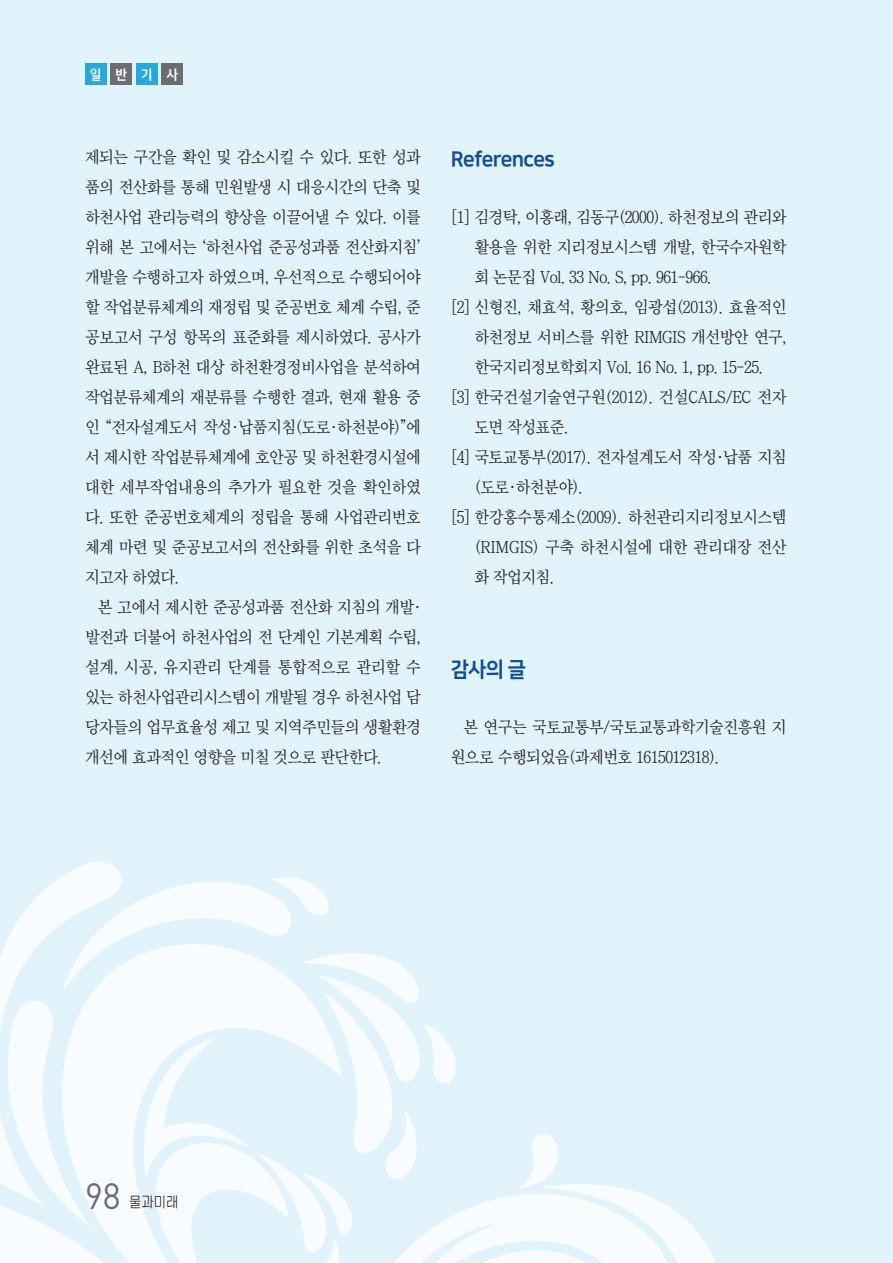
<style>
.page{position:relative;width:893px;height:1263px;background:#e1f4fc}
.page>*{position:absolute;margin:0;border:0;box-sizing:border-box;transform-origin:0 0}
.t1{font:36px "DIN Pro";color:#6c6d70;scale:.95 1}
._1_중타이틀{font:21px "Nanum Square EB";letter-spacing:-.03em;color:#0d4da1;scale:.95 1}
.t2{font:16.5px/30px "Chosun Sm";letter-spacing:-.03em;color:#231f20;text-align:justify}
.t3{font:16.5px/30px "Chosun Sm";letter-spacing:-.01em;color:#231f20}
.t4{font:14.25px "Chosun Gu";color:#231f20;scale:.95 1}
.t5{font:13.5px "Nanum Square EB";color:#fff;scale:.95 1}
</style>
<div class="page">
<svg style="left:27px;top:862px;width:688px;height:401px"></svg>
<svg style="left:0;top:908px;width:693px;height:355px"></svg>
<svg style="left:489px;top:1181px;width:180px;height:82px"></svg>
<svg style="left:0;top:1001px;width:233px;height:262px"></svg>
<div style="left:85px;top:64px;width:21px;height:21px;background:#23a8e1"></div>
<div style="left:111px;top:64px;width:21px;height:21px;background:#6c6d70"></div>
<div style="left:136px;top:64px;width:21px;height:21px;background:#23a8e1"></div>
<div style="left:162px;top:64px;width:21px;height:21px;background:#6c6d70"></div>
<p class="t5" style="left:90px;top:67px;width:94px">일반기사</p>
<p class="t2" style="left:85px;top:142px;width:337px">제되는 구간을 확인 및 감소시킬 수 있다. 또한 성과 품의 전산화를 통해 민원발생 시 대응시간의 단축 및 하천사업 관리능력의 향상을 이끌어낼 수 있다. 이를 위해 본 고에서는 ‘하천사업 준공성과품 전산화지침’ 개발을 수행하고자 하였으며, 우선적으로 수행되어야 할 작업분류체계의 재정립 및 준공번호 체계 수립, 준 공보고서 구성 항목의 표준화를 제시하였다. 공사가 완료된 A, B하천 대상 하천환경정비사업을 분석하여 작업분류체계의 재분류를 수행한 결과, 현재 활용 중 인 “전자설계도서 작성·납품지침(도로·하천분야)”에 서 제시한 작업분류체계에 호안공 및 하천환경시설에 대한 세부작업내용의 추가가 필요한 것을 확인하였 다. 또한 준공번호체계의 정립을 통해 사업관리번호 체계 마련 및 준공보고서의 전산화를 위한 초석을 다 지고자 하였다.</p>
<p class="t2" style="left:85px;top:592px;width:337px;text-indent:13px">본 고에서 제시한 준공성과품 전산화 지침의 개발· 발전과 더불어 하천사업의 전 단계인 기본계획 수립, 설계, 시공, 유지관리 단계를 통합적으로 관리할 수 있는 하천사업관리시스템이 개발될 경우 하천사업 담 당자들의 업무효율성 제고 및 지역주민들의 생활환경 개선에 효과적인 영향을 미칠 것으로 판단한다.</p>
<p class="_1_중타이틀" style="left:451px;top:148px;width:111px">References</p>
<p class="t2" style="left:474px;top:202px;width:314px;text-indent:-24px">[1] 김경탁, 이홍래, 김동구(2000). 하천정보의 관리와 활용을 위한 지리정보시스템 개발, 한국수자원학 회 논문집 Vol. 33 No. S, pp. 961-966.</p>
<p class="t2" style="left:474px;top:292px;width:314px;text-indent:-24px">[2] 신형진, 채효석, 황의호, 임광섭(2013). 효율적인 하천정보 서비스를 위한 RIMGIS 개선방안 연구, 한국지리정보학회지 Vol. 16 No. 1, pp. 15-25.</p>
<p class="t3" style="left:474px;top:382px;width:314px;text-indent:-24px">[3] 한국건설기술연구원(2012). 건설CALS/EC 전자 도면 작성표준.</p>
<p class="t2" style="left:474px;top:442px;width:314px;text-indent:-24px">[4] 국토교통부(2017). 전자설계도서 작성·납품 지침 (도로·하천분야).</p>
<p class="t2" style="left:474px;top:502px;width:314px;text-indent:-24px">[5] 한강홍수통제소(2009). 하천관리지리정보시스템 (RIMGIS) 구축 하천시설에 대한 관리대장 전산 화 작업지침.</p>
<p class="_1_중타이틀" style="left:451px;top:658px;width:81px">감사의 글</p>
<p class="t2" style="left:451px;top:712px;width:337px;text-indent:13px">본 연구는 국토교통부/국토교통과학기술진흥원 지 원으로 수행되었음(과제번호 1615012318).</p>
<h1 class="t1" style="left:85px;top:1171px;width:39px">98</h1>
<p class="t4" style="left:129px;top:1195px;width:53px">물과미래</p>
</div>
